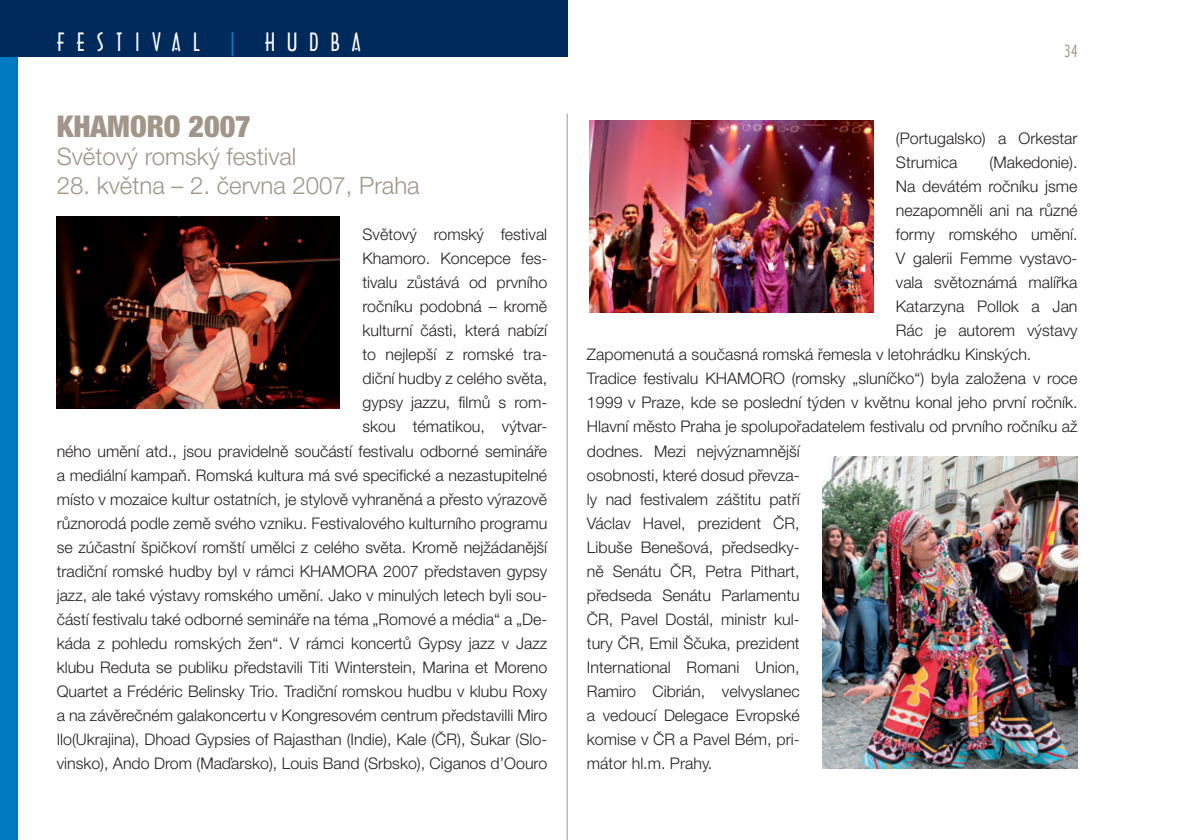
<style>
.page{position:relative;width:1191px;height:840px;background:#fff}
.page>*{position:absolute;margin:0;border:0;box-sizing:border-box;transform-origin:0 0}
.t1{font:900 condensed 30px "Helvetica Neue CE";color:#a19689}
.t2{font:300 24px "Helvetica Neue CE";color:#a19689}
.t3{font:24px "Architecture CE";letter-spacing:.5em;color:#fff}
.t4{font:300 16px/24px "Helvetica Neue CE";color:#231f20;text-align:right}
.t5{font:16px "Architecture CE";color:#a19689}
.s1{color:#0079c2}
</style>
<div class="page">
<div style="left:0;top:0;width:17px;height:839px;background:#0079c2"></div>
<div style="left:0;top:0;width:567px;height:57px;background:#00295c"></div>
<hr style="left:566px;top:113px;width:1px;height:726px;background:#a19689">
<img style="left:589px;top:120px;width:284px;height:192px">
<img style="left:822px;top:456px;width:255px;height:312px">
<img style="left:56px;top:216px;width:284px;height:192px">
<h2 class="t3" style="left:57px;top:31px;width:305px">FESTIVAL <span class="s1">|</span> HUDBA</h2>
<p class="t5" style="left:1064px;top:43px;width:15px">34</p>
<h1 class="t1" style="left:57px;top:115px;width:196px">KHAMORO 2007</h1>
<h2 class="t2" style="left:57px;top:148px;width:241px">Světový romský festival</h2>
<h2 class="t2" style="left:57px;top:177px;width:364px">28. května – 2. června 2007, Praha</h2>
<p class="t4" style="left:57px;top:224px;width:492px">Světový romský festival<br>Khamoro. Koncepce fes-<br>tivalu zůstává od prvního<br>ročníku podobná – kromě<br>kulturní části, která nabízí<br>to nejlepší z romské tra-<br>diční hudby z celého světa,<br>gypsy jazzu, filmů s rom-<br>skou tématikou, výtvar-<br>ného umění atd., jsou pravidelně součástí festivalu odborné semináře a mediální kampaň. Romská kultura má své specifické a nezastupitelné místo v mozaice kultur ostatních, je stylově vyhraněná a přesto výrazově různorodá podle země svého vzniku. Festivalového kulturního programu se zúčastní špičkoví romští umělci z celého světa. Kromě nejžádanější tradiční romské hudby byl v rámci KHAMORA 2007 představen gypsy jazz, ale také výstavy romského umění. Jako v minulých letech byli sou&shy;částí festivalu také odborné semináře na téma „Romové a média“ a „De&shy;káda z pohledu romských žen“. V rámci koncertů Gypsy jazz v Jazz klubu Reduta se publiku představili Titi Winterstein, Marina et Moreno Quartet a Frédéric Belinsky Trio. Tradiční romskou hudbu v klubu Roxy a na závěrečném galakoncertu v Kongresovém centrum představilli Miro Ilo(Ukrajina), Dhoad Gypsies of Rajasthan (Indie), Kale (ČR), Šukar (Slo&shy;vinsko), Ando Drom (Maďarsko), Louis Band (Srbsko), Ciganos d’Oouro</p>
<p class="t4" style="left:896px;top:128px;width:183px;text-align:left">(Portugalsko) a Orkestar<br>Strumica</p>
<p class="t4" style="left:989px;top:152px;width:90px">(Makedonie).</p>
<p class="t4" style="left:896px;top:176px;width:183px">Na devátém ročníku jsme</p>
<p class="t4" style="left:896px;top:200px;width:183px">nezapomněli ani na různé</p>
<p class="t4" style="left:896px;top:224px;width:183px">formy romského umění.</p>
<p class="t4" style="left:896px;top:248px;width:183px">V galerii Femme vystavo-</p>
<p class="t4" style="left:896px;top:272px;width:183px">vala světoznámá malířka</p>
<p class="t4" style="left:896px;top:296px;width:183px">Katarzyna Pollok a Jan</p>
<p class="t4" style="left:896px;top:320px;width:183px">Rác je autorem výstavy</p>
<p class="t4" style="left:587px;top:344px;width:446px">Zapomenutá a současná romská řemesla v letohrádku Kinských.</p>
<p class="t4" style="left:587px;top:368px;width:492px">Tradice festivalu KHAMORO (romsky „sluníčko“) byla založena v roce</p>
<p class="t4" style="left:587px;top:392px;width:492px">1999 v Praze, kde se poslední týden v květnu konal jeho první ročník.</p>
<p class="t4" style="left:587px;top:416px;width:492px">Hlavní město Praha je spolupořadatelem festivalu od prvního ročníku až</p>
<p class="t4" style="left:587px;top:440px;width:214px">dodnes. Mezi nejvýznamnější</p>
<p class="t4" style="left:587px;top:464px;width:214px">osobnosti, které dosud převza-</p>
<p class="t4" style="left:587px;top:488px;width:214px">ly nad festivalem záštitu patří</p>
<p class="t4" style="left:587px;top:512px;width:214px">Václav Havel, prezident ČR,</p>
<p class="t4" style="left:587px;top:536px;width:214px">Libuše Benešová, předsedky-</p>
<p class="t4" style="left:587px;top:560px;width:214px">ně Senátu ČR, Petra Pithart,</p>
<p class="t4" style="left:587px;top:584px;width:214px">předseda Senátu Parlamentu</p>
<p class="t4" style="left:587px;top:608px;width:214px">ČR, Pavel Dostál, ministr kul-</p>
<p class="t4" style="left:587px;top:632px;width:214px">tury ČR, Emil Ščuka, prezident</p>
<p class="t4" style="left:587px;top:656px;width:214px">International Romani Union,</p>
<p class="t4" style="left:587px;top:680px;width:214px">Ramiro Cibrián, velvyslanec</p>
<p class="t4" style="left:587px;top:704px;width:214px">a vedoucí Delegace Evropské</p>
<p class="t4" style="left:587px;top:728px;width:214px">komise v ČR a Pavel Bém, pri-</p>
<p class="t4" style="left:587px;top:752px;width:127px">mátor hl.m. Prahy.</p>
</div>
